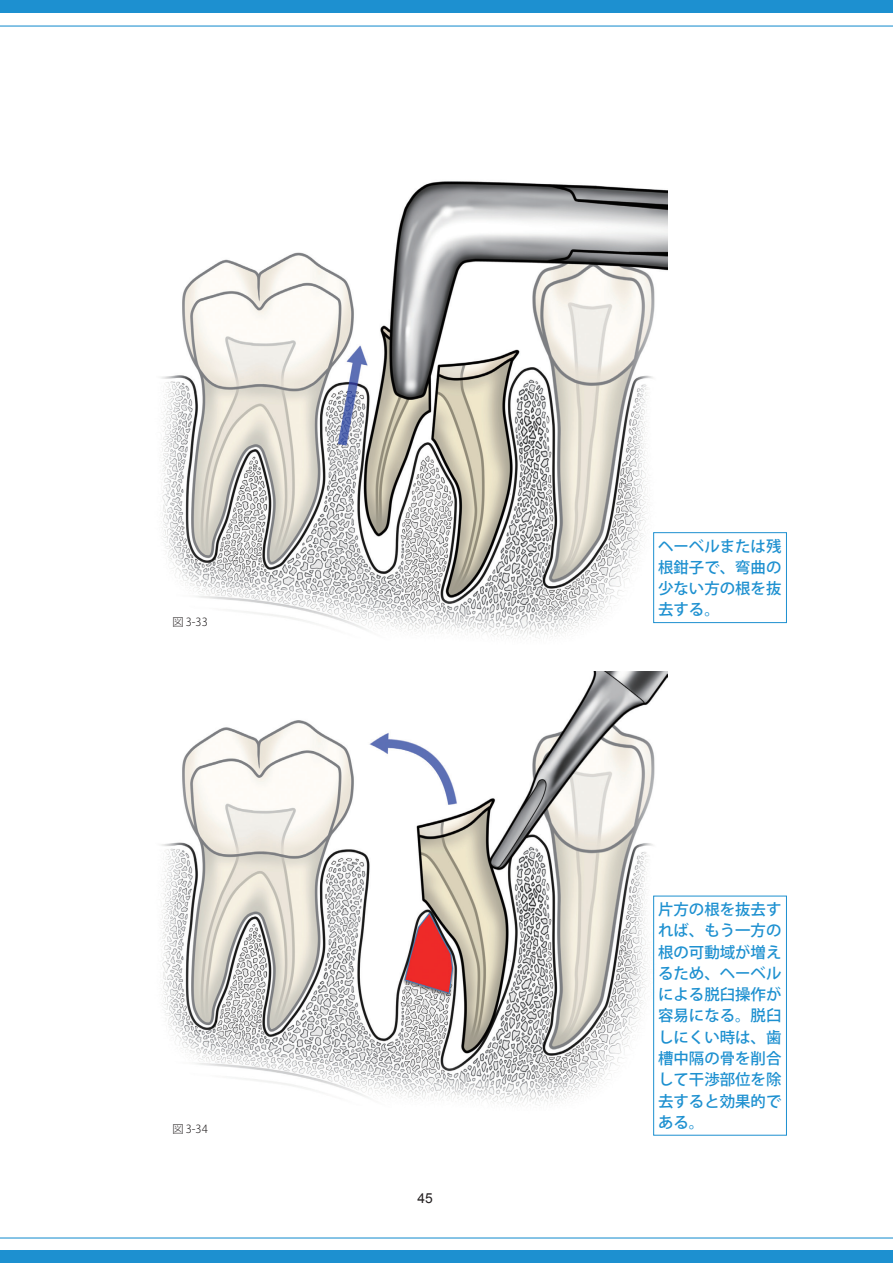
<style>
.page{position:relative;width:893px;height:1263px;background:#fff}
.page>*{position:absolute;margin:0;border:0;box-sizing:border-box;transform-origin:0 0}
.t1{font:500 15.45px/21.3px "Koz Go Pr 6 N";color:#1d90d0;text-align:justify}
.t2{font:13.8px "Arial";color:#231f20}
.t3{font:300 11.1px "Koz Go Pr 6 N";color:#231f20}
</style>
<div class="page">
<div style="left:0;top:0;width:893px;height:13px;background:#1d90d0"></div>
<hr style="left:0;top:26px;width:893px;height:1px;background:#1d90d0">
<div style="left:0;top:1250px;width:893px;height:13px;background:#1d90d0"></div>
<hr style="left:0;top:1237px;width:893px;height:1px;background:#1d90d0">
<img style="left:161px;top:181px;width:507px;height:458px">
<img style="left:161px;top:672px;width:507px;height:434px">
<div style="left:653px;top:532px;width:134px;height:91px;border:1px solid #1d90d0"></div>
<div style="left:653px;top:896px;width:134px;height:239px;border:1px solid #1d90d0"></div>
<p class="t3" style="left:172px;top:616px;width:37px">図 3-33</p>
<p class="t3" style="left:172px;top:1122px;width:37px">図 3-34</p>
<p class="t2" style="left:418px;top:1189px;width:17px">45</p>
<p class="t1" style="left:658px;top:536px;width:125px">ヘーベルまたは残根鉗子で、弯曲の少ない方の根を抜去する。</p>
<p class="t1" style="left:658px;top:899px;width:125px">片方の根を抜去すれば、もう一方の根の可動域が増えるため、ヘーベルによる脱臼操作が容易になる。脱臼しにくい時は、歯槽中隔の骨を削合して干渉部位を除去すると効果的である。</p>
</div>
